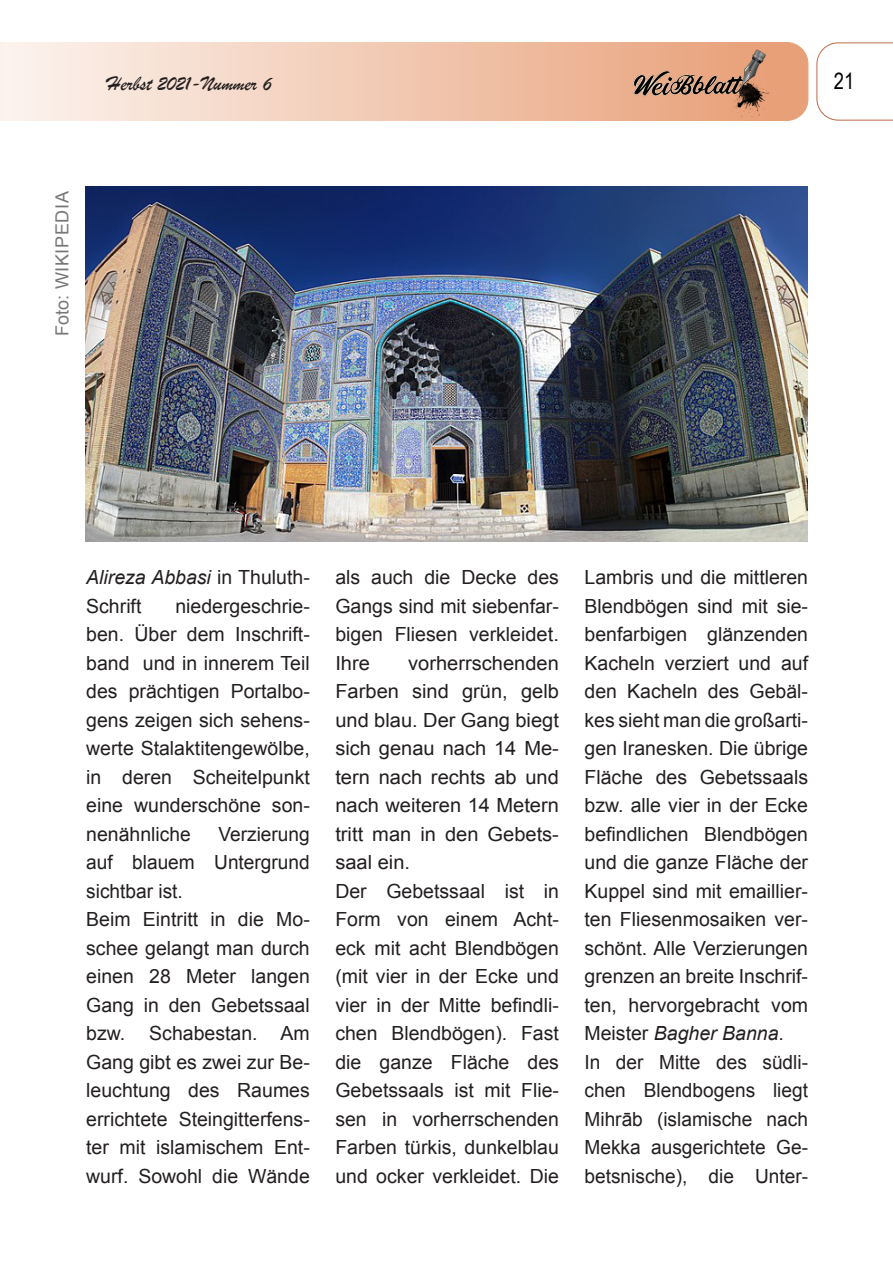
<style>
.page{position:relative;width:893px;height:1263px;background:#fff}
.page>*{position:absolute;margin:0;border:0;box-sizing:border-box;transform-origin:0 0}
.t1{font:22.5px "Arial Narrow";color:#000}
.t2{font:21px "Brush Script";color:#231f20}
.نیلوفر{font:19.5px/28.5px "Arial";color:#231f20;text-align:justify}
.t3{font:18px "Arial";letter-spacing:.035em;color:#787676}
.s1{font-style:italic}
</style>
<div class="page">
<svg style="left:0;top:42px;width:808px;height:79px;background:#f3cfbb"></svg>
<img style="left:628px;top:42px;width:144px;height:79px">
<svg style="left:816px;top:43px;width:77px;height:77px"></svg>
<img style="left:86px;top:186px;width:721px;height:355px">
<p class="t2" style="left:107px;top:71px;width:166px">Herbst 2021-Nummer 6</p>
<p class="t1" style="left:834px;top:65px;width:22px">21</p>
<p class="t3" style="left:50px;top:336px;width:146px;rotate:-90deg">Foto: WIKIPEDIA</p>
<p class="نیلوفر" style="left:86px;top:563px;width:225px"><span class="s1">Alireza Abbasi</span> in Thuluth-<br>Schrift</p>
<p class="نیلوفر" style="left:86px;top:591px;width:225px;text-indent:89px">niedergeschrie&shy;ben. Über dem Inschrift&shy;band und in innerem Teil des prächtigen Portalbo&shy;gens zeigen sich sehens&shy;werte Stalaktitengewölbe, in deren Scheitelpunkt eine wunderschöne son&shy;nenähnliche</p>
<p class="نیلوفر" style="left:86px;top:819px;width:225px;text-indent:132px">Verzierung auf blauem Untergrund sichtbar ist.</p>
<p class="نیلوفر" style="left:86px;top:905px;width:225px">Beim Eintritt in die Mo&shy;schee gelangt man durch einen 28 Meter langen Gang in den Gebetssaal bzw. Schabestan. Am Gang gibt es zwei zur Be&shy;leuchtung des Raumes errichtete Steingitterfens&shy;ter mit islamischem Ent&shy;wurf. Sowohl die Wände</p>
<p class="نیلوفر" style="left:335px;top:563px;width:225px">als auch die Decke des Gangs sind mit siebenfar&shy;bigen Fliesen verkleidet.<br>Ihre</p>
<p class="نیلوفر" style="left:335px;top:648px;width:225px;text-indent:73px">vorherrschenden Farben sind grün, gelb und blau. Der Gang biegt sich genau nach 14 Me&shy;tern nach rechts ab und nach weiteren 14 Metern tritt man in den Gebets&shy;saal ein.</p>
<p class="نیلوفر" style="left:335px;top:876px;width:225px">Der Gebetssaal ist in Form von einem Acht&shy;eck mit acht Blendbögen (mit vier in der Ecke und vier in der Mitte befindli&shy;chen Blendbögen). Fast die ganze Fläche des Gebetssaals ist mit Flie&shy;sen in vorherrschenden Farben türkis, dunkelblau und ocker verkleidet. Die</p>
<p class="نیلوفر" style="left:584px;top:563px;width:225px">Lambris und die mittleren Blendbögen sind mit sie&shy;benfarbigen glänzenden Kacheln verziert und auf den Kacheln des Gebäl&shy;kes sieht man die großarti&shy;gen Iranesken. Die übrige Fläche des Gebetssaals bzw. alle vier in der Ecke befindlichen Blendbögen und die ganze Fläche der Kuppel sind mit emaillier&shy;ten Fliesenmosaiken ver&shy;schönt. Alle Verzierungen grenzen an breite Inschrif&shy;ten, hervorgebracht vom Meister <span class="s1">Bagher Banna</span>.</p>
<p class="نیلوفر" style="left:584px;top:1047px;width:225px">In der Mitte des südli&shy;chen Blendbogens liegt Mihrāb (islamische nach Mekka ausgerichtete Ge&shy;betsnische), die Unter-</p>
</div>
